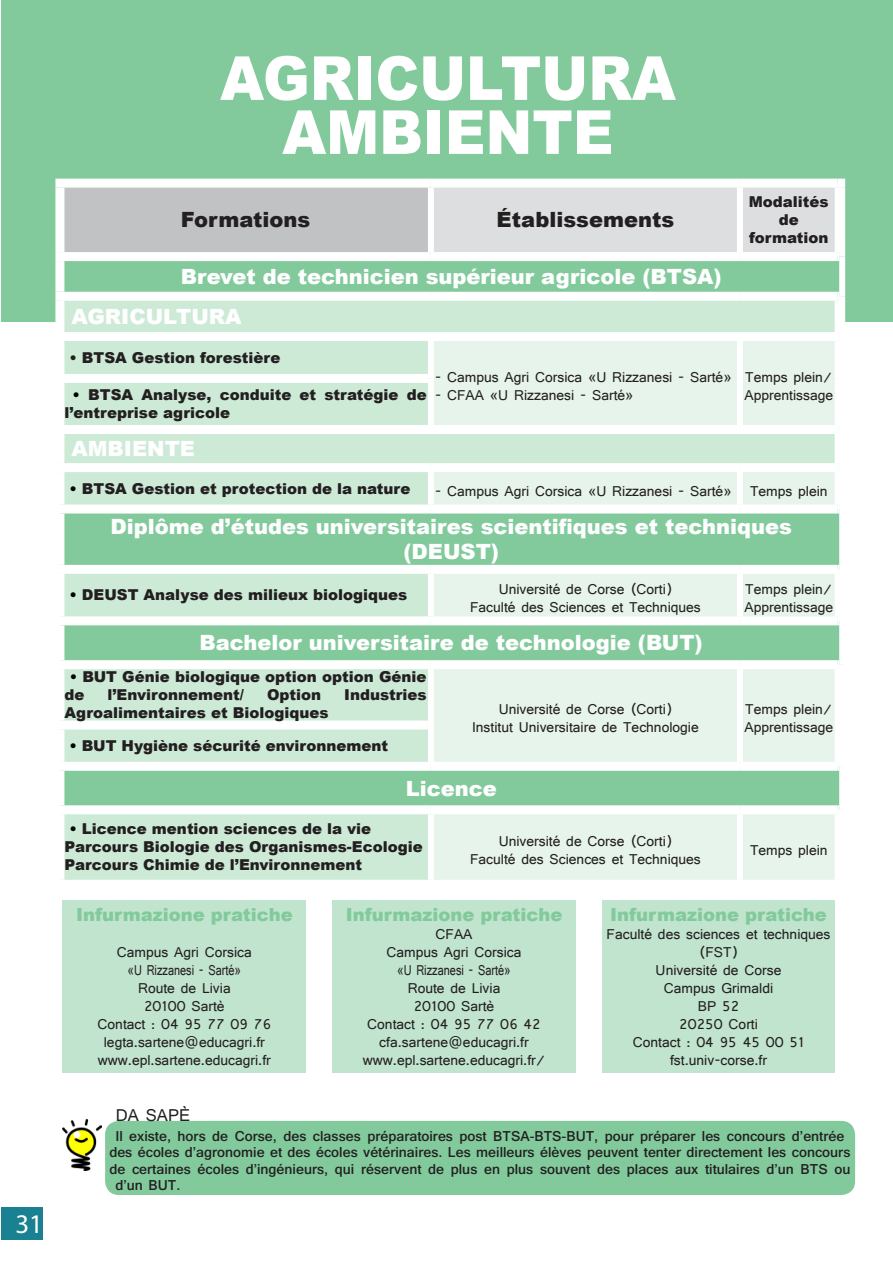
<style>
.page{position:relative;width:893px;height:1263px;background:#fff}
.page>*{position:absolute;margin:0;border:0;box-sizing:border-box;transform-origin:0 0}
.t1{font:900 60.75px/54px "Arial";color:#fff;text-align:center;scale:.93 1}
.t2{font:27px "Myriad Pro";color:#fff}
.t3{font:900 21px/40px "Arial";color:#fff}
.t4{font:900 21px "Arial";color:#231f20}
.t5{font:900 18px "Arial";color:#82ca9c}
.t6{font:18px "Shruti";color:#231f20}
.t7{font:15px/18px "Shruti";color:#231f20;text-align:center}
.t8{font:900 15px/18px "Arial";color:#231f20}
.t9{font:700 15px "Shruti";color:#231f20}
.s1{color:#000}
</style>
<div class="page">
<div style="left:2px;top:1206px;width:41px;height:33px;background:#198191"></div>
<div style="left:2px;top:0;width:891px;height:321px;background:#82ca9c"></div>
<div style="left:60px;top:183px;width:371px;height:74px;background:#c1c2c4"></div>
<svg style="left:64px;top:301px;width:367px;height:579px;background:#bae2c8"></svg>
<svg style="left:431px;top:301px;width:408px;height:579px;background:#cae8d5"></svg>
<div style="left:55px;top:179px;width:376px;height:9px;background:#fff"></div>
<div style="left:55px;top:188px;width:9px;height:64px;background:#fff"></div>
<div style="left:431px;top:179px;width:309px;height:9px;background:#fff"></div>
<div style="left:740px;top:179px;width:98px;height:9px;background:#fff"></div>
<div style="left:838px;top:179px;width:7px;height:9px;background:#fff"></div>
<div style="left:55px;top:252px;width:376px;height:9px;background:#fff"></div>
<div style="left:55px;top:261px;width:9px;height:31px;background:#fff"></div>
<svg style="left:431px;top:187px;width:408px;height:74px;background:#e1e2e4"></svg>
<div style="left:55px;top:292px;width:376px;height:9px;background:#fff"></div>
<div style="left:55px;top:301px;width:9px;height:31px;background:#fff"></div>
<div style="left:431px;top:292px;width:309px;height:9px;background:#fff"></div>
<div style="left:740px;top:292px;width:98px;height:9px;background:#fff"></div>
<div style="left:55px;top:332px;width:376px;height:9px;background:#fff"></div>
<div style="left:431px;top:332px;width:309px;height:9px;background:#fff"></div>
<div style="left:740px;top:332px;width:98px;height:9px;background:#fff"></div>
<div style="left:55px;top:374px;width:373px;height:9px;background:#fff"></div>
<div style="left:55px;top:425px;width:376px;height:9px;background:#fff"></div>
<div style="left:431px;top:425px;width:309px;height:9px;background:#fff"></div>
<div style="left:740px;top:425px;width:98px;height:9px;background:#fff"></div>
<div style="left:55px;top:463px;width:376px;height:9px;background:#fff"></div>
<div style="left:431px;top:463px;width:309px;height:9px;background:#fff"></div>
<div style="left:740px;top:463px;width:98px;height:9px;background:#fff"></div>
<div style="left:55px;top:504px;width:376px;height:9px;background:#fff"></div>
<div style="left:431px;top:504px;width:309px;height:9px;background:#fff"></div>
<div style="left:740px;top:504px;width:98px;height:9px;background:#fff"></div>
<div style="left:55px;top:565px;width:376px;height:9px;background:#fff"></div>
<div style="left:431px;top:565px;width:309px;height:9px;background:#fff"></div>
<div style="left:740px;top:565px;width:98px;height:9px;background:#fff"></div>
<div style="left:55px;top:616px;width:376px;height:9px;background:#fff"></div>
<div style="left:431px;top:616px;width:309px;height:9px;background:#fff"></div>
<div style="left:740px;top:616px;width:98px;height:9px;background:#fff"></div>
<div style="left:55px;top:660px;width:376px;height:9px;background:#fff"></div>
<div style="left:431px;top:660px;width:309px;height:9px;background:#fff"></div>
<div style="left:740px;top:660px;width:98px;height:9px;background:#fff"></div>
<div style="left:55px;top:720px;width:373px;height:9px;background:#fff"></div>
<div style="left:55px;top:762px;width:376px;height:9px;background:#fff"></div>
<div style="left:431px;top:762px;width:309px;height:9px;background:#fff"></div>
<div style="left:740px;top:762px;width:98px;height:9px;background:#fff"></div>
<div style="left:55px;top:805px;width:376px;height:9px;background:#fff"></div>
<div style="left:431px;top:805px;width:309px;height:9px;background:#fff"></div>
<div style="left:740px;top:805px;width:98px;height:9px;background:#fff"></div>
<div style="left:428px;top:188px;width:6px;height:64px;background:#fff"></div>
<div style="left:737px;top:188px;width:6px;height:64px;background:#fff"></div>
<div style="left:835px;top:188px;width:6px;height:64px;background:#fff"></div>
<div style="left:839px;top:188px;width:6px;height:69px;background:#fff"></div>
<div style="left:839px;top:257px;width:6px;height:39px;background:#fff"></div>
<div style="left:835px;top:301px;width:6px;height:31px;background:#fff"></div>
<div style="left:839px;top:296px;width:6px;height:41px;background:#fff"></div>
<div style="left:428px;top:341px;width:6px;height:37px;background:#fff"></div>
<div style="left:737px;top:341px;width:6px;height:37px;background:#fff"></div>
<div style="left:835px;top:341px;width:6px;height:37px;background:#fff"></div>
<div style="left:428px;top:378px;width:6px;height:47px;background:#fff"></div>
<div style="left:737px;top:378px;width:6px;height:47px;background:#fff"></div>
<div style="left:835px;top:378px;width:6px;height:47px;background:#fff"></div>
<div style="left:835px;top:434px;width:6px;height:29px;background:#fff"></div>
<div style="left:428px;top:472px;width:6px;height:32px;background:#fff"></div>
<div style="left:737px;top:472px;width:6px;height:32px;background:#fff"></div>
<div style="left:835px;top:472px;width:6px;height:32px;background:#fff"></div>
<div style="left:428px;top:574px;width:6px;height:42px;background:#fff"></div>
<div style="left:737px;top:574px;width:6px;height:42px;background:#fff"></div>
<div style="left:835px;top:574px;width:6px;height:42px;background:#fff"></div>
<div style="left:428px;top:669px;width:6px;height:56px;background:#fff"></div>
<div style="left:737px;top:669px;width:6px;height:56px;background:#fff"></div>
<div style="left:835px;top:669px;width:6px;height:56px;background:#fff"></div>
<div style="left:428px;top:725px;width:6px;height:37px;background:#fff"></div>
<div style="left:737px;top:725px;width:6px;height:37px;background:#fff"></div>
<div style="left:835px;top:725px;width:6px;height:37px;background:#fff"></div>
<div style="left:428px;top:814px;width:6px;height:66px;background:#fff"></div>
<div style="left:737px;top:814px;width:6px;height:66px;background:#fff"></div>
<div style="left:835px;top:814px;width:6px;height:66px;background:#fff"></div>
<div style="left:63px;top:900px;width:243px;height:172px;background:#c1e4ce"></div>
<div style="left:332px;top:900px;width:244px;height:172px;background:#c1e4ce"></div>
<div style="left:105px;top:1121px;width:750px;height:74px;background:#82ca9c;border-radius:14px"></div>
<img style="left:63px;top:1119px;width:38px;height:52px">
<div style="left:602px;top:900px;width:233px;height:172px;background:#c1e4ce"></div>
<h2 class="t2" style="left:15px;top:1207px;width:29px">31</h2>
<h1 class="t1" style="left:220px;top:49px;width:491px">AGRICULTURA<br>AMBIENTE</h1>
<h3 class="t4" style="left:181px;top:205px;width:131px">Formations</h3>
<h3 class="t4" style="left:497px;top:205px;width:179px">Établissements</h3>
<p class="t8" style="left:749px;top:192px;width:81px;text-align:center">Modalités de formation</p>
<h3 class="t3" style="left:71px;top:256px;width:652px;text-indent:109px">Brevet de technicien supérieur agricole (BTSA)<br>AGRICULTURA</h3>
<p class="t8" style="left:69px;top:348px;width:213px">• BTSA Gestion forestière</p>
<p class="t7" style="left:435px;top:367px;width:298px">- Campus Agri Corsica «U Rizzanesi - Sarté»</p>
<p class="t7" style="left:435px;top:385px;width:200px">- CFAA «U Rizzanesi - Sarté»</p>
<p class="t7" style="left:745px;top:367px;width:89px">Temps plein/</p>
<p class="t8" style="left:73px;top:385px;width:356px"><span class="s1">•</span> BTSA Analyse, conduite et stratégie de</p>
<p class="t7" style="left:744px;top:385px;width:90px">Apprentissage</p>
<p class="t8" style="left:64px;top:403px;width:167px">l’entreprise agricole</p>
<h3 class="t3" style="left:71px;top:428px;width:125px">AMBIENTE</h3>
<p class="t8" style="left:69px;top:479px;width:343px"><span class="s1">•</span> BTSA Gestion et protection de la nature</p>
<p class="t7" style="left:435px;top:482px;width:394px">- Campus Agri Corsica «U Rizzanesi - Sarté» Temps plein</p>
<h3 class="t3" style="left:111px;top:513px;width:683px;line-height:25.2px;text-align:center">Diplôme d’études universitaires scientifiques et techniques (DEUST)</h3>
<p class="t8" style="left:69px;top:586px;width:339px"><span class="s1">•</span> DEUST Analyse des milieux biologiques</p>
<p class="t7" style="left:470px;top:580px;width:232px">Université de Corse (Corti)<br>Faculté des Sciences et Techniques</p>
<p class="t7" style="left:744px;top:580px;width:90px;text-align:left">Temps plein/<br>Apprentissage</p>
<h3 class="t3" style="left:200px;top:622px;width:505px">Bachelor universitaire de technologie (BUT)</h3>
<p class="t8" style="left:64px;top:667px;width:364px;text-indent:5px"><span class="s1">•</span> BUT Génie biologique option option Génie de</p>
<p class="t8" style="left:107px;top:685px;width:138px">l’Environnement/</p>
<p class="t8" style="left:267px;top:685px;width:56px">Option</p>
<p class="t8" style="left:344px;top:685px;width:84px">Industries</p>
<p class="t8" style="left:64px;top:703px;width:266px">Agroalimentaires et Biologiques</p>
<p class="t7" style="left:472px;top:700px;width:228px">Université de Corse (Corti)<br>Institut Universitaire de Technologie</p>
<p class="t7" style="left:744px;top:700px;width:90px;text-align:left">Temps plein/<br>Apprentissage</p>
<p class="t8" style="left:69px;top:736px;width:320px"><span class="s1">•</span> BUT Hygiène sécurité environnement</p>
<h3 class="t3" style="left:406px;top:767px;width:93px">Licence</h3>
<p class="t8" style="left:64px;top:819px;width:360px;text-indent:5px"><span class="s1">•</span> Licence mention sciences de la vie<br>Parcours Biologie des Organismes-Ecologie<br>Parcours Chimie de l’Environnement</p>
<p class="t7" style="left:470px;top:831px;width:232px">Université de Corse (Corti)<br>Faculté des Sciences et Techniques</p>
<p class="t7" style="left:750px;top:840px;width:79px">Temps plein</p>
<p class="t5" style="left:76px;top:901px;width:218px">Infurmazione pratiche</p>
<p class="t7" style="left:98px;top:942px;width:175px">Campus Agri Corsica<br>«U Rizzanesi - Sarté»<br>Route de Livia<br>20100 Sartè<br>Contact : 04 95 77 09 76 legta.sartene@educagri.fr www.epl.sartene.educagri.fr</p>
<p class="t6" style="left:116px;top:1104px;width:76px">DA SAPÈ</p>
<p class="t5" style="left:346px;top:901px;width:218px">Infurmazione pratiche</p>
<p class="t7" style="left:363px;top:924px;width:184px">CFAA<br>Campus Agri Corsica<br>«U Rizzanesi - Sarté»<br>Route de Livia<br>20100 Sartè<br>Contact : 04 95 77 06 42 cfa.sartene@educagri.fr www.epl.sartene.educagri.fr/</p>
<p class="t5" style="left:610px;top:901px;width:218px">Infurmazione pratiche</p>
<p class="t7" style="left:607px;top:924px;width:225px">Faculté des sciences et techniques (FST)<br>Université de Corse<br>Campus Grimaldi<br>BP 52<br>20250 Corti<br>Contact : 04 95 45 00 51 fst.univ-corse.fr</p>
<p class="t9" style="left:115px;top:1127px;width:731px">Il existe, hors de Corse, des classes préparatoires post BTSA-BTS-BUT, pour préparer les concours d’entrée</p>
<p class="t9" style="left:109px;top:1143px;width:743px">des écoles d’agronomie et des écoles vétérinaires. Les meilleurs élèves peuvent tenter directement les concours</p>
<p class="t9" style="left:109px;top:1160px;width:743px">de certaines écoles d’ingénieurs, qui réservent de plus en plus souvent des places aux titulaires d’un BTS ou</p>
<p class="t9" style="left:115px;top:1176px;width:67px">d’un BUT.</p>
</div>
